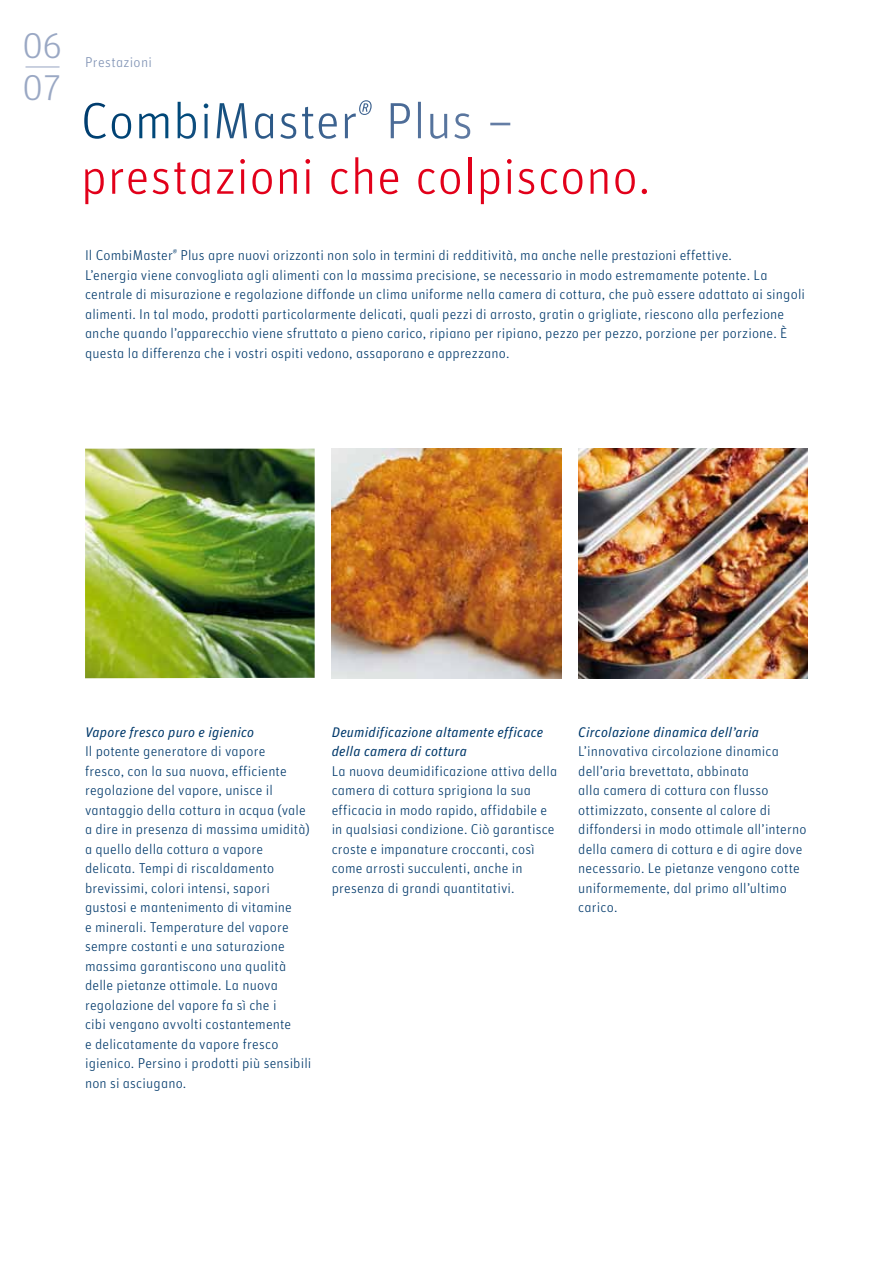
<style>
.page{position:relative;width:893px;height:1263px;background:#fff}
.page>*{position:absolute;margin:0;border:0;box-sizing:border-box;transform-origin:0 0}
.t1{font:300 51px/55.5px "Unit Pro";letter-spacing:.01em;color:#e2001a}
.t2{font:300 36px/41.2px "Unit Pro";color:#9aa8c4}
.t3{font:300 14.25px/19.5px "Unit Pro";letter-spacing:.01em;color:#00396b}
.t4{font:300 14.25px "Unit Pro";letter-spacing:.02em;color:#7f92b4}
.t5{font:italic 13.95px/19.5px "Unit Pro";letter-spacing:.015em;color:#00396b}
.s1{color:#fff}
</style>
<div class="page">
<hr style="left:26px;top:66px;width:34px;height:1px;background:#9aa8c4">
<img style="left:85px;top:449px;width:230px;height:229px">
<img style="left:578px;top:449px;width:230px;height:229px">
<img style="left:332px;top:449px;width:229px;height:229px">
<h2 class="t2" style="left:23px;top:25px;width:41px">06<br>07</h2>
<p class="t4" style="left:85px;top:54px;width:68px">Prestazioni</p>
<h1 class="t1" style="left:81px;top:93px;width:571px"><span class="s1">CombiMaster</span><sup>®</sup> <span class="s1">Plus – </span>prestazioni che colpiscono.</h1>
<p class="t3" style="left:85px;top:245px;width:722px">Il CombiMaster<sup>®</sup> Plus apre nuovi orizzonti non solo in termini di redditività, ma anche nelle prestazioni effettive.<br>L’energia viene convogliata agli alimenti con la massima precisione, se necessario in modo estremamente potente. La centrale di misurazione e regolazione diffonde un clima uniforme nella camera di cottura, che può essere adattato ai singoli alimenti. In tal modo, prodotti particolarmente delicati, quali pezzi di arrosto, gratin o grigliate, riescono alla perfezione anche quando l’apparecchio viene sfruttato a pieno carico, ripiano per ripiano, pezzo per pezzo, porzione per porzione. È questa la differenza che i vostri ospiti vedono, assaporano e apprezzano.</p>
<p class="t5" style="left:85px;top:722px;width:171px">Vapore fresco puro e igienico</p>
<p class="t3" style="left:85px;top:742px;width:228px">Il potente generatore di vapore<br>fresco, con la sua nuova, efficiente regolazione del vapore, unisce il vantaggio della cottura in acqua (vale a dire in presenza di massima umidità) a quello della cottura a vapore delicata. Tempi di riscaldamento brevissimi, colori intensi, sapori gustosi e mantenimento di vitamine<br>e minerali. Temperature del vapore sempre costanti e una saturazione massima garantiscono una qualità delle pietanze ottimale. La nuova regolazione del vapore fa sì che i<br>cibi vengano avvolti costantemente<br>e delicatamente da vapore fresco igienico. Persino i prodotti più sensibili non si asciugano.</p>
<p class="t5" style="left:332px;top:722px;width:213px">Deumidificazione altamente efficace della camera di cottura</p>
<p class="t3" style="left:332px;top:761px;width:227px">La nuova deumidificazione attiva della camera di cottura sprigiona la sua efficacia in modo rapido, affidabile e in qualsiasi condizione. Ciò garantisce croste e impanature croccanti, così come arrosti succulenti, anche in presenza di grandi quantitativi.</p>
<p class="t5" style="left:578px;top:722px;width:182px">Circolazione dinamica dell’aria</p>
<p class="t3" style="left:578px;top:742px;width:230px">L’innovativa circolazione dinamica dell’aria brevettata, abbinata<br>alla camera di cottura con flusso ottimizzato, consente al calore di diffondersi in modo ottimale all’interno della camera di cottura e di agire dove necessario. Le pietanze vengono cotte uniformemente, dal primo all’ultimo carico.</p>
</div>
